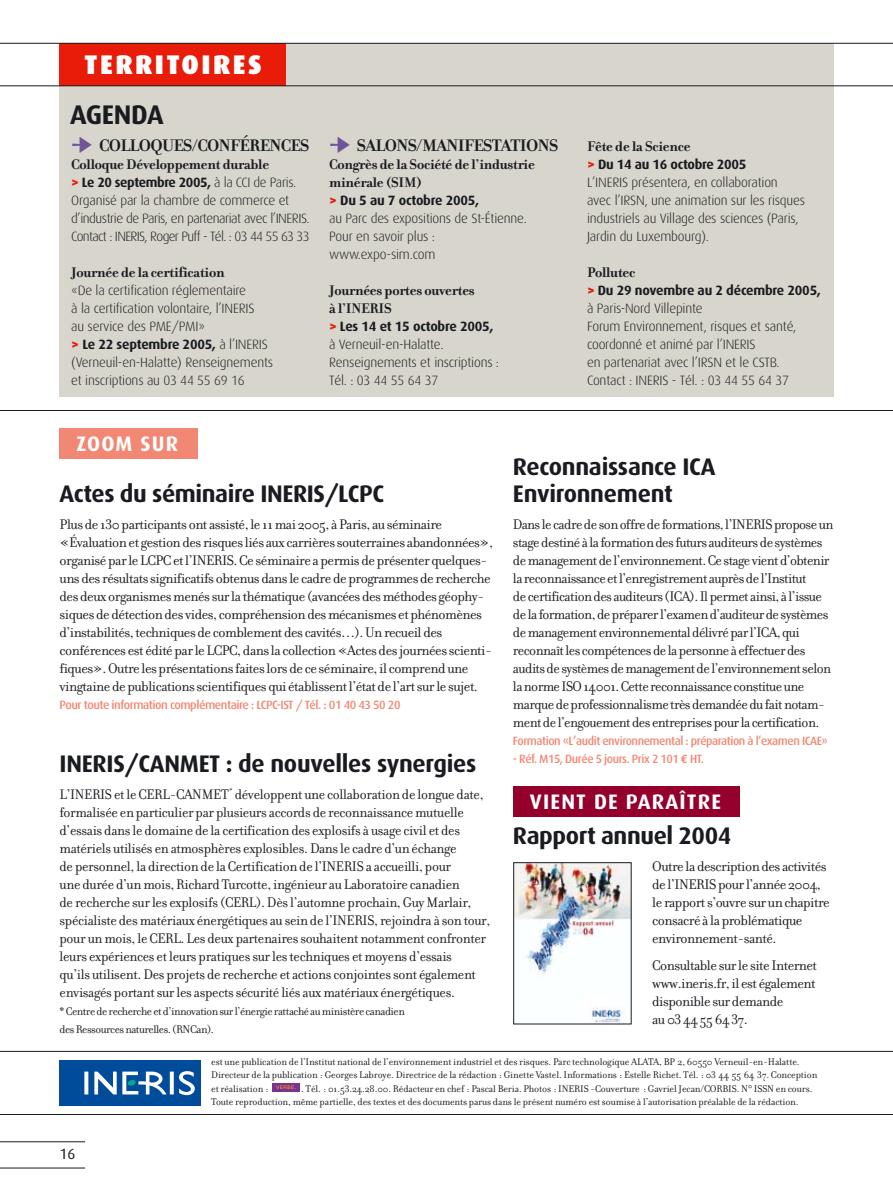
<style>
.page{position:relative;width:893px;height:1190px;background:#fff}
.page>*{position:absolute;margin:0;border:0;box-sizing:border-box;transform-origin:0 0}
.t1{font:900 27px "Dax";letter-spacing:.09em;color:#fff}
.t2{font:700 27px "Dax";letter-spacing:-.015em;color:#191b20}
.t3{font:700 24px/27px "Dax";letter-spacing:-.015em;color:#191b20}
.t4{font:700 21px "Dax";letter-spacing:.055em;color:#fff}
.t5{font:700 18px "Filosofia";letter-spacing:-.035em;color:#191b20}
.t6{font:15px/18px "Filosofia";letter-spacing:-.03em;color:#191b20}
.t7{font:700 15px/18px "Filosofia";letter-spacing:-.015em;color:#191b20}
.t8{font:15px "Dax";color:#191b20}
.t9{font:300 13.5px/18px "Dax";letter-spacing:-.015em;color:#191b20}
.t10{font:300 13.5px/18px "Dax";letter-spacing:-.035em;color:#191b20}
.t11{font:500 12px "Dax";letter-spacing:-.04em;color:#f28873}
.t12{font:12px/18px "Filosofia";letter-spacing:-.04em;color:#191b20}
.t13{font:10.5px/13.5px "Filosofia";letter-spacing:-.01em;color:#191b20}
.s1{color:#70549a}
.s2{font-weight:900;color:#e91c0a}
.s3{font-weight:700}
.s4{font-family:"Euro Mono";font-weight:700}
</style>
<div class="page">
<div style="left:60px;top:43px;width:773px;height:354px;background:#d8d6cc"></div>
<div style="left:60px;top:43px;width:226px;height:43px;background:#e91c0a"></div>
<hr style="left:0;top:43px;width:892px;height:1px;background:#191b20">
<hr style="left:0;top:85px;width:892px;height:1px;background:#191b20">
<div style="left:60px;top:428px;width:138px;height:30px;background:#f28873"></div>
<div style="left:513px;top:787px;width:226px;height:30px;background:#94002b"></div>
<hr style="left:0;top:1141px;width:85px;height:1px;background:#191b20">
<hr style="left:0;top:1167px;width:85px;height:1px;background:#191b20">
<hr style="left:0;top:410px;width:892px;height:1px;background:#191b20">
<hr style="left:0;top:1051px;width:892px;height:1px;background:#191b20">
<hr style="left:0;top:1114px;width:892px;height:1px;background:#191b20">
<div style="left:272px;top:1082px;width:27px;height:9px;background:#79348f"></div>
<svg style="left:276px;top:1085px;width:20px;height:4px"></svg>
<div style="left:60px;top:1060px;width:141px;height:45px;background:#004c9b"></div>
<svg style="left:84px;top:1071px;width:4px;height:23px"></svg>
<svg style="left:170px;top:1071px;width:4px;height:23px"></svg>
<svg style="left:179px;top:1071px;width:16px;height:24px"></svg>
<svg style="left:94px;top:1071px;width:72px;height:23px"></svg>
<img style="left:515px;top:864px;width:114px;height:158px">
<div style="left:513px;top:862px;width:118px;height:162px;border:1px solid #191b20"></div>
<h1 class="t1" style="left:84px;top:51px;width:179px">TERRITOIRES</h1>
<h1 class="t2" style="left:70px;top:102px;width:95px">AGENDA</h1>
<p class="t5" style="left:71px;top:138px;width:239px"><span class="s1">➔</span> COLLOQUES/CONFÉRENCES</p>
<p class="t7" style="left:71px;top:157px;width:199px">Colloque Développement durable</p>
<p class="t10" style="left:71px;top:174px;width:240px"><span class="s2">&gt;</span> <span class="s3">Le 20 septembre 2005,</span> à la CCI de Paris.<br>Organisé par la chambre de commerce et d’industrie de Paris, en partenariat avec l’INERIS.<br>Contact : INERIS, Roger Puff - Tél. : 03 44 55 63 33</p>
<p class="t7" style="left:71px;top:265px;width:155px">Journée de la certification</p>
<p class="t9" style="left:71px;top:282px;width:203px">«De la certification réglementaire<br>à la certification volontaire, l’INERIS<br>au service des PME/PMI»<br><span class="s2">&gt;</span> <span class="s3">Le 22 septembre 2005,</span> à l’INERIS (Verneuil-en-Halatte) Renseignements et inscriptions au 03 44 55 69 16</p>
<h3 class="t4" style="left:77px;top:433px;width:103px">ZOOM SUR</h3>
<p class="t5" style="left:329px;top:138px;width:231px"><span class="s1">➔</span> SALONS/MANIFESTATIONS</p>
<p class="t7" style="left:329px;top:157px;width:207px">Congrès de la Société de l’industrie minérale (SIM)</p>
<p class="t9" style="left:329px;top:192px;width:199px"><span class="s2">&gt;</span> <span class="s3">Du 5 au 7 octobre 2005,<br></span>au Parc des expositions de St-Étienne.<br>Pour en savoir plus : www.expo-sim.com</p>
<p class="t7" style="left:329px;top:283px;width:147px">Journées portes ouvertes à l’INERIS</p>
<p class="t9" style="left:329px;top:318px;width:171px"><span class="s2">&gt;</span> <span class="s3">Les 14 et 15 octobre 2005, </span>à Verneuil-en-Halatte.<br>Renseignements et inscriptions :<br>Tél. : 03 44 55 64 37</p>
<p class="t7" style="left:587px;top:139px;width:105px">Fête de la Science</p>
<p class="t9" style="left:587px;top:156px;width:219px"><span class="s2">&gt;</span> <span class="s3">Du 14 au 16 octobre 2005<br></span>L’INERIS présentera, en collaboration avec l’IRSN, une animation sur les risques industriels au Village des sciences (Paris, Jardin du Luxembourg).</p>
<p class="t7" style="left:587px;top:265px;width:50px">Pollutec</p>
<p class="t9" style="left:587px;top:282px;width:235px"><span class="s2">&gt;</span> <span class="s3">Du 29 novembre au 2 décembre 2005, </span>à Paris-Nord Villepinte<br>Forum Environnement, risques et santé, coordonné et animé par l’INERIS<br>en partenariat avec l’IRSN et le CSTB.<br>Contact : INERIS - Tél. : 03 44 55 64 37</p>
<h2 class="t3" style="left:513px;top:454px;width:204px">Reconnaissance ICA<br>Environnement</h2>
<p class="t6" style="left:513px;top:517px;width:322px">Dans le cadre de son offre de formations, l’INERIS propose un stage destiné à la formation des futurs auditeurs de systèmes de management de l’environnement. Ce stage vient d’obtenir la reconnaissance et l’enregistrement auprès de l’Institut<br>de certification des auditeurs (ICA). Il permet ainsi, à l’issue de la formation, de préparer l’examen d’auditeur de systèmes de management environnemental délivré par l’ICA, qui reconnaît les compétences de la personne à effectuer des audits de systèmes de management de l’environnement selon la norme ISO 14001. Cette reconnaissance constitue une marque de professionnalisme très demandée du fait notam&shy;ment de l’engouement des entreprises pour la certification.</p>
<p class="t11" style="left:513px;top:735px;width:316px">Formation «L’audit environnemental : préparation à l’examen ICAE»</p>
<p class="t11" style="left:513px;top:753px;width:192px">- Réf. M15, Durée 5 jours. Prix 2 101 <span class="s4">€</span> HT.</p>
<h2 class="t3" style="left:60px;top:481px;width:326px">Actes du séminaire INERIS/LCPC</h2>
<p class="t6" style="left:60px;top:517px;width:435px">Plus de 130 participants ont assisté, le 11 mai 2005, à Paris, au séminaire «Évaluation et gestion des risques liés aux carrières souterraines abandonnées», organisé par le LCPC et l’INERIS. Ce séminaire a permis de présenter quelques&shy;uns des résultats significatifs obtenus dans le cadre de programmes de recherche des deux organismes menés sur la thématique (avancées des méthodes géophy&shy;siques de détection des vides, compréhension des mécanismes et phénomènes d’instabilités, techniques de comblement des cavités…). Un recueil des conférences est édité par le LCPC, dans la collection «Actes des journées scienti&shy;fiques». Outre les présentations faites lors de ce séminaire, il comprend une vingtaine de publications scientifiques qui établissent l’état de l’art sur le sujet.</p>
<p class="t11" style="left:60px;top:699px;width:342px">Pour toute information complémentaire : LCPC-IST / Tél. : 01 40 43 50 20</p>
<h2 class="t3" style="left:60px;top:751px;width:418px">INERIS/CANMET : de nouvelles synergies</h2>
<p class="t6" style="left:60px;top:787px;width:432px">L’INERIS et le CERL-CANMET<sup>*</sup> développent une collaboration de longue date, formalisée en particulier par plusieurs accords de reconnaissance mutuelle d’essais dans le domaine de la certification des explosifs à usage civil et des matériels utilisés en atmosphères explosibles. Dans le cadre d’un échange<br>de personnel, la direction de la Certification de l’INERIS a accueilli, pour<br>une durée d’un mois, Richard Turcotte, ingénieur au Laboratoire canadien<br>de recherche sur les explosifs (CERL). Dès l’automne prochain, Guy Marlair, spécialiste des matériaux énergétiques au sein de l’INERIS, rejoindra à son tour, pour un mois, le CERL. Les deux partenaires souhaitent notamment confronter leurs expériences et leurs pratiques sur les techniques et moyens d’essais<br>qu’ils utilisent. Des projets de recherche et actions conjointes sont également envisagés portant sur les aspects sécurité liés aux matériaux énergétiques.</p>
<p class="t12" style="left:60px;top:1004px;width:347px">* Centre de recherche et d’innovation sur l’énergie rattaché au ministère canadien des Ressources naturelles. (RNCan).</p>
<h3 class="t4" style="left:530px;top:791px;width:192px">VIENT DE PARAÎTRE</h3>
<h2 class="t3" style="left:513px;top:823px;width:220px">Rapport annuel 2004</h2>
<p class="t6" style="left:652px;top:859px;width:179px">Outre la description des activités de l’INERIS pour l’année 2004, le rapport s’ouvre sur un chapitre consacré à la problématique environnement-santé.</p>
<p class="t6" style="left:652px;top:958px;width:166px">Consultable sur le site Internet www.ineris.fr, il est également disponible sur demande<br>au 03 44 55 64 37.</p>
<p class="t13" style="left:211px;top:1056px;width:607px">est une publication de l’Institut national de l’environnement industriel et des risques. Parc technologique ALATA, BP 2, 60550 Verneuil-en-Halatte.<br>Directeur de la publication : Georges Labroye. Directrice de la rédaction : Ginette Vastel. Informations : Estelle Richet. Tél. : 03 44 55 64 37. Conception et réalisation :</p>
<p class="t13" style="left:211px;top:1083px;width:602px;text-indent:90px">. Tél. : 01.53.24.28.00. Rédacteur en chef : Pascal Beria. Photos : INERIS -Couverture : Gavriel Jecan/CORBIS. N° ISSN en cours.<br>Toute reproduction, même partielle, des textes et des documents parus dans le présent numéro est soumise à l’autorisation préalable de la rédaction.</p>
<p class="t8" style="left:60px;top:1146px;width:17px">16</p>
</div>
